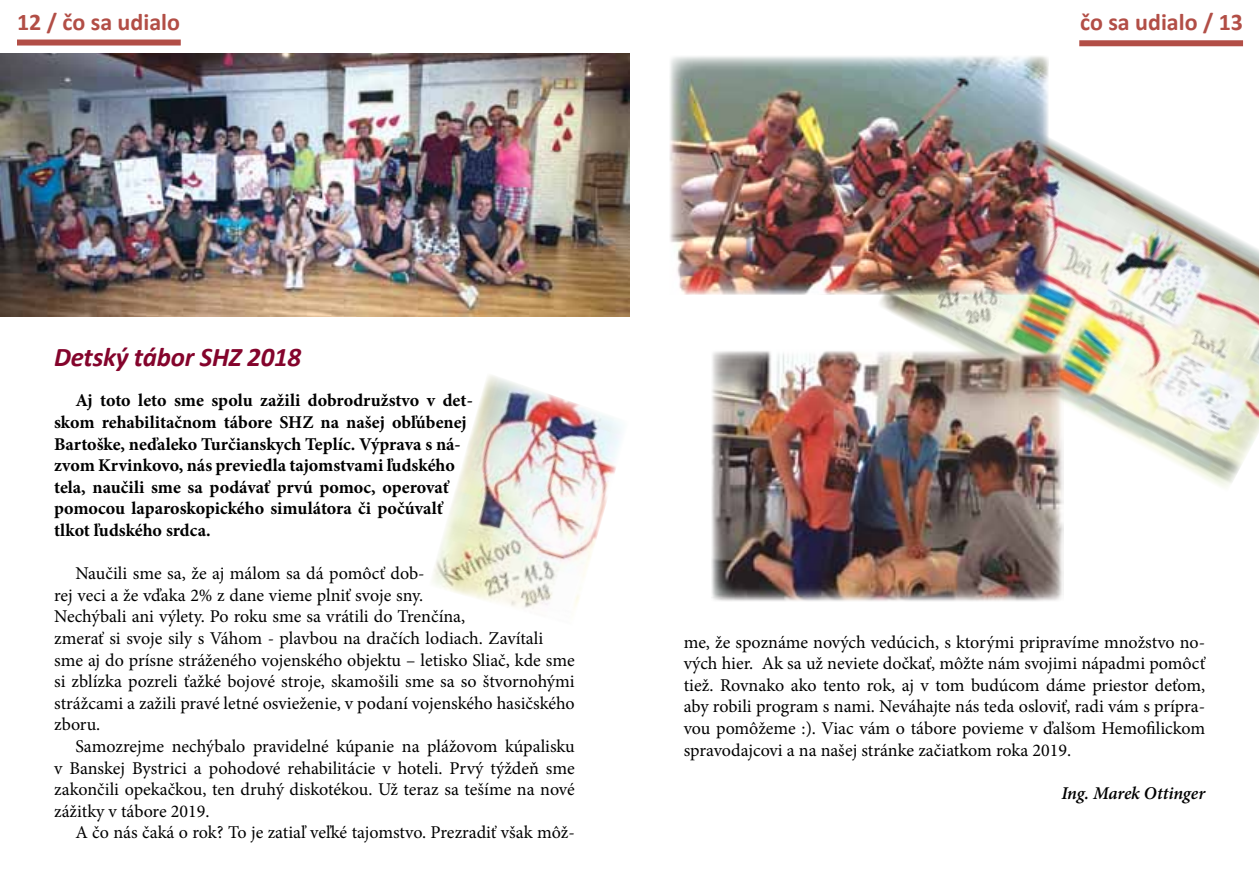
<style>
.page{position:relative;width:1259px;height:893px;background:#fff}
.page>*{position:absolute;margin:0;border:0;box-sizing:border-box;transform-origin:0 0}
.t1{font:italic 700 27px "Calibri";letter-spacing:-.01em;color:#84042c}
.t2{font:700 24px "Calibri";color:#b24e46}
.t3{font:18px/21.6px "Minion Pro";color:#000;text-align:justify}
.t4{font:700 18px/21.6px "Minion Pro";color:#000}
.t5{font:italic 600 18px "Minion Pro";letter-spacing:-.01em;color:#000}
</style>
<div class="page">
<svg style="left:11px;top:39px;width:176px;height:15px"></svg>
<svg style="left:1079px;top:40px;width:164px;height:7px"></svg>
<img style="left:876px;top:116px;width:383px;height:376px">
<svg style="left:45px;top:316px;width:268px;height:1px"></svg>
<img style="left:432px;top:375px;width:189px;height:234px">
<img style="left:0;top:54px;width:629px;height:262px">
<img style="left:670px;top:56px;width:378px;height:238px">
<img style="left:711px;top:349px;width:352px;height:252px">
<h2 class="t2" style="left:17px;top:6px;width:164px">12 / čo sa udialo</h2>
<h2 class="t2" style="left:1080px;top:6px;width:164px">čo sa udialo / 13</h2>
<h1 class="t1" style="left:54px;top:340px;width:249px">Detský tábor SHZ 2018</h1>
<p class="t4" style="left:54px;top:390px;width:420px;text-indent:21px">Aj toto leto sme spolu zažili dobrodružstvo v det&shy;skom rehabilitačnom tábore SHZ na našej obľúbenej Bartoške, neďaleko Turčianskych Teplíc. Výprava s ná&shy;zvom Krvinkovo, nás previedla tajomstvami ľudského tela, naučili sme sa podávať prvú pomoc, operovať pomocou laparoskopického simulátora či počúvalť tlkot ľudského srdca.</p>
<p class="t3" style="left:54px;top:563px;width:522px;text-align:left;text-indent:21px">Naučili sme sa, že aj málom sa dá pomôcť dob-<br>rej veci a že vďaka 2% z dane vieme plniť svoje sny.<br>Nechýbali ani výlety. Po roku sme sa vrátili do Trenčína,<br>zmerať si svoje sily s Váhom - plavbou na dračích lodiach. Zavítali sme aj do prísne stráženého vojenského objektu – letisko Sliač, kde sme si zblízka pozreli ťažké bojové stroje, skamošili sme sa so štvornohými strážcami a zažili pravé letné osvieženie, v podaní vojenského hasičského zboru.</p>
<p class="t3" style="left:54px;top:736px;width:522px;text-indent:21px">Samozrejme nechýbalo pravidelné kúpanie na plážovom kúpalisku v Banskej Bystrici a pohodové rehabilitácie v hoteli. Prvý týždeň sme zakončili opekačkou, ten druhý diskotékou. Už teraz sa tešíme na nové zážitky v tábore 2019.</p>
<p class="t3" style="left:75px;top:822px;width:501px">A čo nás čaká o rok? To je zatiaľ veľké tajomstvo. Prezradiť však môž-</p>
<p class="t3" style="left:684px;top:631px;width:523px">me, že spoznáme nových vedúcich, s ktorými pripravíme množstvo no&shy;vých hier. Ak sa už neviete dočkať, môžte nám svojimi nápadmi pomôcť tiež. Rovnako ako tento rok, aj v tom budúcom dáme priestor deťom, aby robili program s nami. Neváhajte nás teda osloviť, radi vám s prípra&shy;vou pomôžeme :). Viac vám o tábore povieme v ďalšom Hemofilickom spravodajcovi a na našej stránke začiatkom roka 2019.</p>
<p class="t5" style="left:1061px;top:780px;width:145px">Ing. Marek Ottinger</p>
</div>
